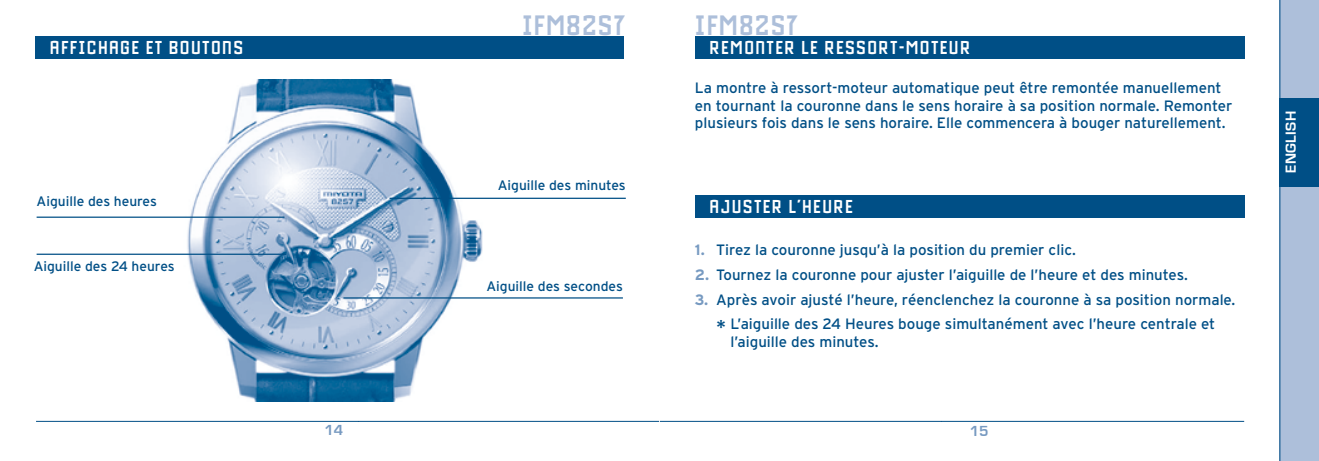
<style>
.page{position:relative;width:1319px;height:461px;background:#fff}
.page>*{position:absolute;margin:0;border:0;box-sizing:border-box;transform-origin:0 0}
.t1{font:700 30px "Drukpa";letter-spacing:.04em;color:#adbfda}
.t2{font:700 20px "Drukpa";letter-spacing:.07em;color:#fff}
.t3{font:15px/17.5px "Interstate";color:#004f86}
.t4{font:700 15px "Eurostile";letter-spacing:.025em;color:#fff}
.t5{font:700 15px "Eurostile";color:#779ac1}
.t6{font:13.75px "Interstate";color:#004f86}
.s1{font-weight:700;color:#779ac1}
.s2{font-size:20px}
</style>
<div class="page">
<img style="left:187px;top:80px;width:303px;height:322px">
<hr style="left:389px;top:198px;width:236px;height:1px;background:#004f86">
<hr style="left:37px;top:216px;width:247px;height:2px;background:#004f86">
<hr style="left:37px;top:253px;width:249px;height:2px;background:#004f86">
<hr style="left:343px;top:297px;width:280px;height:1px;background:#004f86">
<hr style="left:358px;top:421px;width:301px;height:1px;background:#004f86">
<hr style="left:36px;top:421px;width:322px;height:1px;background:#004f86">
<div style="left:35px;top:36px;width:589px;height:22px;background:#004f86"></div>
<hr style="left:659px;top:421px;width:282px;height:1px;background:#004f86">
<hr style="left:941px;top:421px;width:302px;height:1px;background:#004f86">
<div style="left:1278px;top:0;width:40px;height:461px;background:#adbfda"></div>
<div style="left:1278px;top:98px;width:40px;height:88px;background:#004f86"></div>
<hr style="left:1279px;top:0;width:1px;height:461px;background:#004f86">
<div style="left:694px;top:36px;width:550px;height:22px;background:#004f86"></div>
<div style="left:694px;top:195px;width:550px;height:23px;background:#004f86"></div>
<div style="left:480px;top:279px;width:143px;height:12px;background:#fff"></div>
<h1 class="t1" style="left:522px;top:9px;width:105px">IFM82S7</h1>
<h1 class="t1" style="left:694px;top:9px;width:105px">IFM82S7</h1>
<h2 class="t2" style="left:50px;top:37px;width:195px">AFFICHAGE ET BOUTONS</h2>
<h2 class="t2" style="left:709px;top:37px;width:262px">REMONTER LE RESSORT-MOTEUR</h2>
<p class="t6" style="left:37px;top:194px;width:122px">Aiguille des heures</p>
<p class="t6" style="left:34px;top:258px;width:142px">Aiguille des 24 heures</p>
<p class="t6" style="left:497px;top:177px;width:130px">Aiguille des minutes</p>
<p class="t6" style="left:486px;top:278px;width:138px">Aiguille des secondes</p>
<p class="t3" style="left:694px;top:79px;width:539px">La montre à ressort-moteur automatique peut être remontée manuellement en tournant la couronne dans le sens horaire à sa position normale. Remonter plusieurs fois dans le sens horaire. Elle commencera à bouger naturellement.</p>
<h2 class="t2" style="left:709px;top:196px;width:145px">AJUSTER L’HEURE</h2>
<p class="t3" style="left:694px;top:241px;width:382px"><span class="s1">1.</span> Tirez la couronne jusqu’à la position du premier clic.</p>
<p class="t3" style="left:694px;top:266px;width:494px"><span class="s1">2.</span> Tournez la couronne pour ajuster l’aiguille de l’heure et des minutes.</p>
<p class="t3" style="left:694px;top:287px;width:542px;line-height:24.5px;text-align:center"><span class="s1">3.</span> Après avoir ajusté l’heure, réenclenchez la couronne à sa position normale. <span class="s2">*</span> L’aiguille des 24 Heures bouge simultanément avec l’heure centrale et</p>
<p class="t3" style="left:730px;top:332px;width:149px">l’aiguille des minutes.</p>
<p class="t5" style="left:324px;top:422px;width:20px">14</p>
<p class="t5" style="left:969px;top:422px;width:20px">15</p>
<p class="t4" style="left:1282px;top:173px;width:63px;rotate:-90deg">ENGLISH</p>
</div>
